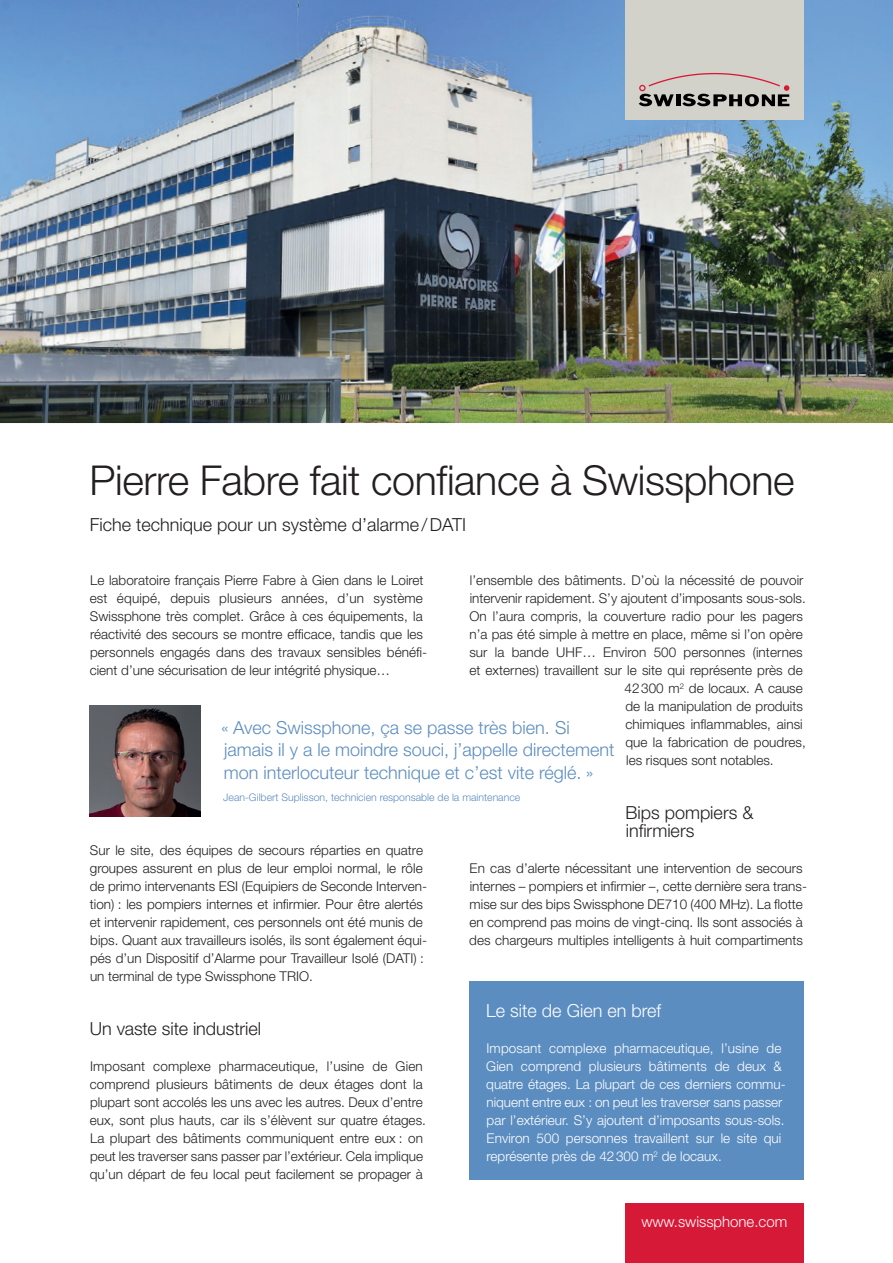
<style>
.page{position:relative;width:893px;height:1263px;background:#fff}
.page>*{position:absolute;margin:0;border:0;box-sizing:border-box;transform-origin:0 0}
.Headline_30pt{font:300 41.25px "Helvetica Neue LT Std";letter-spacing:-.01em;color:#231f20}
.Zitat_12pt{font:300 18px/22.5px "Helvetica Neue LT Std";color:#5c8dc0}
.Subhead_12pt{font:300 18px/18px "Helvetica Neue LT Std";color:#231f20}
.Headline___Zusatz_12{font:300 18px "Helvetica Neue LT Std";color:#231f20}
.Lauftext__Blocksatz{font:300 18px "Helvetica Neue LT Std";color:#fff}
.t1{font:300 15px "Helvetica Neue LT Std";color:#fff}
.Lauftext__Blocksatz-2{font:300 13.5px/18px "Helvetica Neue LT Std";color:#231f20}
.Lauftext__Blocksatz-3{font:300 13.5px/18px "Helvetica Neue LT Std";color:#fff}
.Zitat_12pt-2{font:300 10.5px "Helvetica Neue LT Std";color:#5c8dc0}
</style>
<div class="page">
<img style="left:0;top:0;width:893px;height:423px">
<div style="left:625px;top:0;width:179px;height:119px;background:#d2d2cb"></div>
<svg style="left:639px;top:73px;width:150px;height:33px"></svg>
<div style="left:625px;top:1203px;width:179px;height:60px;background:#d71938"></div>
<img style="left:89px;top:705px;width:112px;height:112px">
<div style="left:469px;top:981px;width:335px;height:198px;background:#5c8dc0"></div>
<p class="Headline_30pt" style="left:90px;top:455px;width:706px">Pierre Fabre fait confiance à Swissphone</p>
<p class="Headline___Zusatz_12" style="left:90px;top:514px;width:378px">Fiche technique pour un système d’alarme/DATI</p>
<p class="Lauftext__Blocksatz-2" style="left:90px;top:571px;width:339px">Le laboratoire français Pierre Fabre à Gien dans le Loiret est équipé, depuis plusieurs années, d’un système Swissphone très complet. Grâce à ces équipements, la réactivité des secours se montre efficace, tandis que les personnels engagés dans des travaux sensibles bénéfi&shy;cient d’une sécurisation de leur intégrité physique…</p>
<p class="Lauftext__Blocksatz-2" style="left:470px;top:571px;width:335px">l’ensemble des bâtiments. D’où la nécessité de pouvoir</p>
<p class="Lauftext__Blocksatz-2" style="left:470px;top:589px;width:338px">intervenir rapidement. S’y ajoutent d’imposants sous-sols.</p>
<p class="Lauftext__Blocksatz-2" style="left:469px;top:607px;width:335px">On l’aura compris, la couverture radio pour les pagers</p>
<p class="Lauftext__Blocksatz-2" style="left:470px;top:625px;width:335px">n’a pas été simple à mettre en place, même si l’on opère</p>
<p class="Lauftext__Blocksatz-2" style="left:469px;top:643px;width:335px">sur la bande UHF… Environ 500 personnes (internes</p>
<p class="Lauftext__Blocksatz-2" style="left:469px;top:661px;width:335px">et externes) travaillent sur le site qui représente près de</p>
<p class="Lauftext__Blocksatz-2" style="left:624px;top:679px;width:180px">42300 m<sup>2</sup> de locaux. A cause</p>
<p class="Lauftext__Blocksatz-2" style="left:625px;top:697px;width:179px">de la manipulation de produits</p>
<p class="Lauftext__Blocksatz-2" style="left:626px;top:715px;width:179px">chimiques inflammables, ainsi</p>
<p class="Lauftext__Blocksatz-2" style="left:625px;top:733px;width:182px">que la fabrication de poudres,</p>
<p class="Lauftext__Blocksatz-2" style="left:626px;top:751px;width:149px">les risques sont notables.</p>
<p class="Subhead_12pt" style="left:626px;top:803px;width:129px">Bips pompiers &amp; infirmiers</p>
<p class="Lauftext__Blocksatz-2" style="left:469px;top:859px;width:339px">En cas d’alerte nécessitant une intervention de secours internes – pompiers et infirmier –, cette dernière sera trans&shy;mise sur des bips Swissphone DE710 (400 MHz). La flotte en comprend pas moins de vingt-cinq. Ils sont associés à des chargeurs multiples intelligents à huit compartiments</p>
<p class="Zitat_12pt" style="left:221px;top:716px;width:395px">« Avec Swissphone, ça se passe très bien. Si jamais il y a le moindre souci, j’appelle directement mon interlocuteur technique et c’est vite réglé. »</p>
<p class="Zitat_12pt-2" style="left:223px;top:791px;width:298px">Jean-Gilbert Suplisson, technicien responsable de la maintenance</p>
<p class="Lauftext__Blocksatz-2" style="left:90px;top:841px;width:339px">Sur le site, des équipes de secours réparties en quatre groupes assurent en plus de leur emploi normal, le rôle de primo intervenants ESI (Equipiers de Seconde Interven&shy;tion) : les pompiers internes et infirmier. Pour être alertés et intervenir rapidement, ces personnels ont été munis de bips. Quant aux travailleurs isolés, ils sont également équi&shy;pés d’un Dispositif d’Alarme pour Travailleur Isolé (DATI) : un terminal de type Swissphone TRIO.</p>
<p class="Subhead_12pt" style="left:90px;top:1019px;width:173px">Un vaste site industriel</p>
<p class="Lauftext__Blocksatz-2" style="left:90px;top:1057px;width:338px">Imposant complexe pharmaceutique, l’usine de Gien comprend plusieurs bâtiments de deux étages dont la plupart sont accolés les uns avec les autres. Deux d’entre eux, sont plus hauts, car ils s’élèvent sur quatre étages.<br>La plupart des bâtiments communiquent entre eux : on peut les traverser sans passer par l’extérieur. Cela implique qu’un départ de feu local peut facilement se propager à</p>
<p class="Lauftext__Blocksatz" style="left:486px;top:1000px;width:176px">Le site de Gien en bref</p>
<p class="Lauftext__Blocksatz-3" style="left:486px;top:1039px;width:301px">Imposant complexe pharmaceutique, l’usine de Gien comprend plusieurs bâtiments de deux &amp; quatre étages. La plupart de ces derniers commu&shy;niquent entre eux : on peut les traverser sans passer par l’extérieur. S’y ajoutent d’imposants sous-sols.<br>Environ 500 personnes travaillent sur le site qui représente près de 42300 m<sup>2</sup> de locaux.</p>
<p class="t1" style="left:641px;top:1212px;width:147px">www.swissphone.com</p>
</div>
